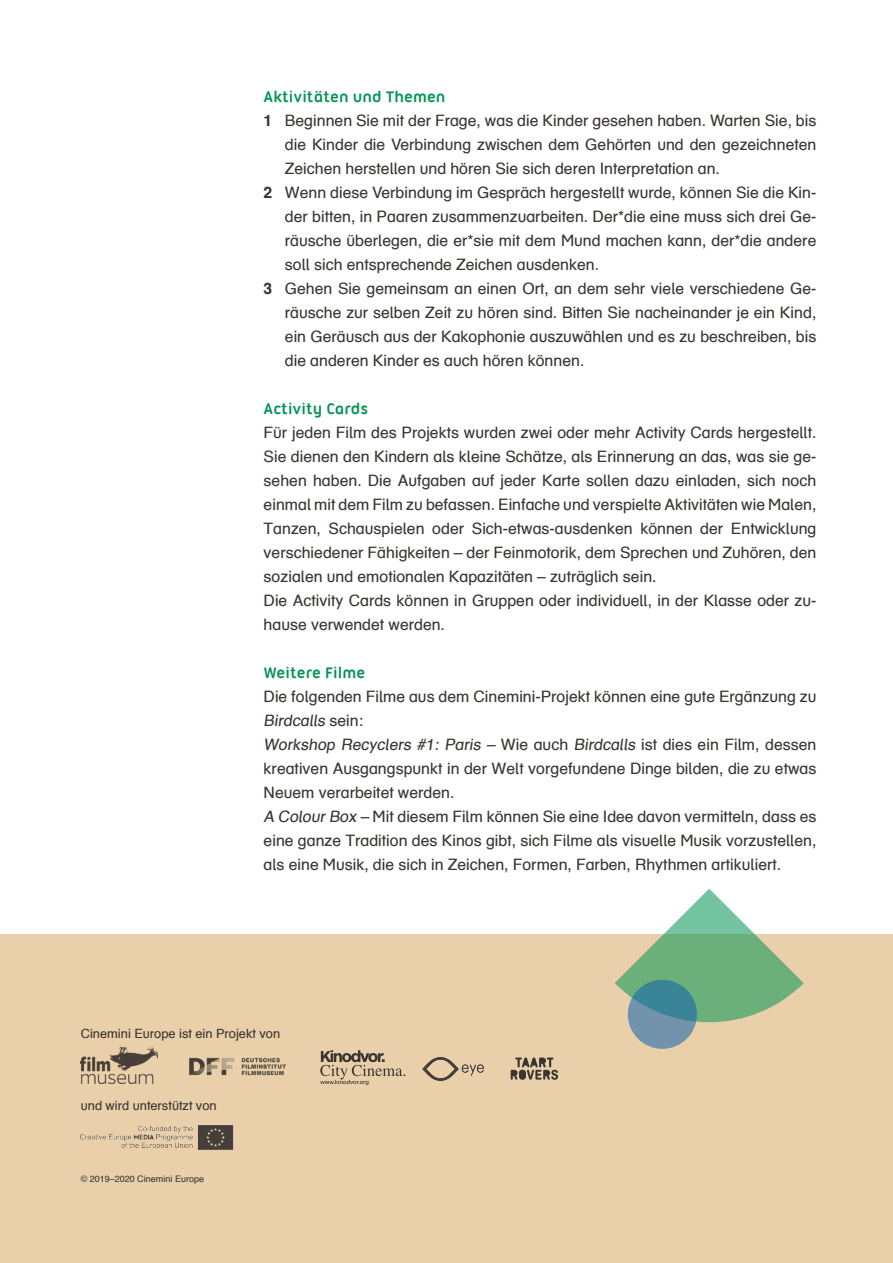
<style>
.page{position:relative;width:893px;height:1263px;background:#fff}
.page>*{position:absolute;margin:0;border:0;box-sizing:border-box;transform-origin:0 0}
.t1{font:700 16.5px "Ubuntu Titling";color:#049455}
.Lauftext_NEUNEU{font:15.75px/24px "Eye Schulbuch";color:#3b3532;text-align:justify}
.t2{font:12.75px "Eye Schulbuch";color:#3b3532}
.t3{font:9px "Eye Schulbuch";color:#3b3532}
.s1{font-weight:700}
</style>
<div class="page">
<div style="left:0;top:934px;width:893px;height:329px;background:#e9d0aa"></div>
<svg style="left:615px;top:889px;width:189px;height:145px"></svg>
<svg style="left:628px;top:980px;width:69px;height:69px;fill:#7293ac"></svg>
<img style="left:80px;top:1125px;width:154px;height:25px">
<svg style="left:511px;top:1057px;width:47px;height:23px"></svg>
<svg style="left:320px;top:1050px;width:85px;height:35px"></svg>
<img style="left:81px;top:1047px;width:77px;height:36px">
<img style="left:189px;top:1057px;width:97px;height:19px">
<img style="left:423px;top:1058px;width:60px;height:23px">
<p class="t1" style="left:264px;top:87px;width:183px">Aktivitäten und Themen</p>
<p class="Lauftext_NEUNEU" style="left:285px;top:108px;width:533px;text-indent:-21px"><span class="s1">1</span> Beginnen Sie mit der Frage, was die Kinder gesehen haben. Warten Sie, bis die Kinder die Verbindung zwischen dem Gehörten und den gezeichneten Zeichen herstellen und hören Sie sich deren Interpretation an.</p>
<p class="Lauftext_NEUNEU" style="left:285px;top:180px;width:533px;text-indent:-21px"><span class="s1">2</span> Wenn diese Verbindung im Gespräch hergestellt wurde, können Sie die Kin&shy;der bitten, in Paaren zusammenzuarbeiten. Der*die eine muss sich drei Ge&shy;räusche überlegen, die er*sie mit dem Mund machen kann, der*die andere soll sich entsprechende Zeichen ausdenken.</p>
<p class="Lauftext_NEUNEU" style="left:285px;top:276px;width:533px;text-indent:-21px"><span class="s1">3</span> Gehen Sie gemeinsam an einen Ort, an dem sehr viele verschiedene Ge&shy;räusche zur selben Zeit zu hören sind. Bitten Sie nacheinander je ein Kind, ein Geräusch aus der Kakophonie auszuwählen und es zu beschreiben, bis die anderen Kinder es auch hören können.</p>
<p class="t1" style="left:264px;top:399px;width:106px">Activity Cards</p>
<p class="Lauftext_NEUNEU" style="left:264px;top:420px;width:554px">Für jeden Film des Projekts wurden zwei oder mehr Activity Cards hergestellt.<br>Sie dienen den Kindern als kleine Schätze, als Erinnerung an das, was sie ge&shy;sehen haben. Die Aufgaben auf jeder Karte sollen dazu einladen, sich noch einmal mit dem Film zu befassen. Einfache und verspielte Aktivitäten wie Malen, Tanzen, Schauspielen oder Sich-etwas-ausdenken können der Entwicklung verschiedener Fähigkeiten – der Feinmotorik, dem Sprechen und Zuhören, den sozialen und emotionalen Kapazitäten – zuträglich sein.</p>
<p class="Lauftext_NEUNEU" style="left:264px;top:588px;width:554px">Die Activity Cards können in Gruppen oder individuell, in der Klasse oder zu&shy;hause verwendet werden.</p>
<p class="t1" style="left:264px;top:663px;width:103px">Weitere Filme</p>
<p class="Lauftext_NEUNEU" style="left:264px;top:684px;width:554px">Die folgenden Filme aus dem Cinemini-Projekt können eine gute Ergänzung zu<br>Birdcalls s e i n :</p>
<p class="Lauftext_NEUNEU" style="left:264px;top:732px;width:554px">Workshop Recyclers #1: Paris – W i e a u c h Birdcalls i st d i e s e i n F i l m , d e s s e n kreativen Ausgangspunkt in der Welt vorgefundene Dinge bilden, die zu etwas Neuem verarbeitet werden.</p>
<p class="Lauftext_NEUNEU" style="left:264px;top:804px;width:554px">A Colour Box – Mit diesem Film können Sie eine Idee davon vermitteln, dass es eine ganze Tradition des Kinos gibt, sich Filme als visuelle Musik vorzustellen, als eine Musik, die sich in Zeichen, Formen, Farben, Rhythmen artikuliert.</p>
<p class="t2" style="left:81px;top:1026px;width:201px">Cinemini Europe ist ein Projekt von</p>
<p class="t2" style="left:81px;top:1098px;width:137px">und wird unterstützt von</p>
<p class="t3" style="left:81px;top:1173px;width:125px">© 2019–2020 Cinemini Europe</p>
</div>
